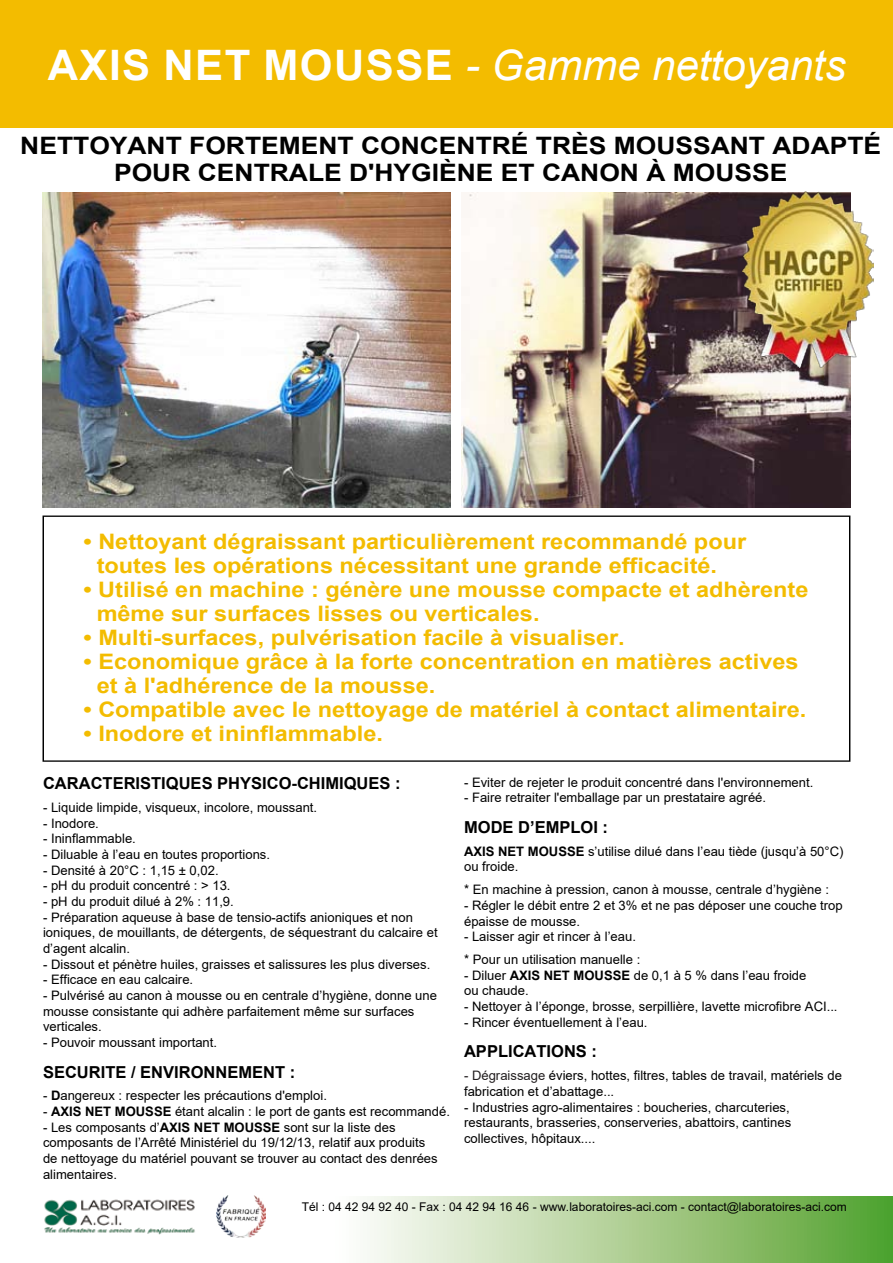
<style>
.page{position:relative;width:893px;height:1263px;background:#fff}
.page>*{position:absolute;margin:0;border:0;box-sizing:border-box;transform-origin:0 0}
.t1{font:italic 42px "Arial";color:#fff}
.t2{font:700 24px/26.7px "Arial";color:#000;scale:1.1 1}
.t3{font:700 21.3px/24px "Arial";color:#f3bc00;scale:1.1 1}
.t4{font:700 16.5px "Arial";color:#000}
.t5{font:13.05px/15.6px "Arial";color:#000}
.t6{font:700 13.05px "Arial";color:#000}
.t7{font:12px "Arial";color:#000}
.s1{font-weight:700;font-style:normal}
.s2{font-weight:700}
.s3{font-weight:400}
.s4{color:#231f20}
</style>
<div class="page">
<div style="left:0;top:0;width:893px;height:127px;background:#f3bc00"></div>
<div style="left:43px;top:515px;width:807px;height:247px;border:1px solid #000"></div>
<svg style="left:216px;top:1196px;width:677px;height:67px"></svg>
<img style="left:44px;top:1199px;width:151px;height:36px">
<img style="left:43px;top:192px;width:408px;height:316px">
<img style="left:461px;top:192px;width:389px;height:316px">
<img style="left:217px;top:1196px;width:48px;height:42px">
<img style="left:742px;top:191px;width:132px;height:177px">
<h1 class="t1" style="left:48px;top:38px;width:799px"><span class="s1">axis NET mOUSS E</span> - Gamme nettoyants</h1>
<h2 class="t2" style="left:20px;top:133px;width:17px">netto</h2>
<h2 class="t2" style="left:110px;top:133px;width:703px">yant FORTEMENT CONCENTRé très moussant adapté pour</h2>
<h2 class="t2" style="left:198px;top:160px;width:18px">centr</h2>
<h2 class="t2" style="left:289px;top:160px;width:283px">ale d'hygiène et canon</h2>
<h2 class="t2" style="left:646px;top:160px;width:127px">à mousse</h2>
<h3 class="t3" style="left:97px;top:529px;width:592px;text-indent:-13px">• Nettoyant dégraissant particulièrement recommandé pour toutes les opérations nécessitant une grande efficacité.</h3>
<h3 class="t3" style="left:97px;top:577px;width:649px;text-indent:-13px">• Utilisé en machine : génère une mousse compacte et adhèrente même sur surfaces lisses ou verticales.</h3>
<h3 class="t3" style="left:84px;top:625px;width:493px">• Multi-surfaces, pulvérisation facile à visualiser.</h3>
<h3 class="t3" style="left:97px;top:649px;width:640px;text-indent:-13px">• Economique grâce à la forte concentration en matières actives et à l'adhérence de la mousse.</h3>
<h3 class="t3" style="left:84px;top:697px;width:659px">• Compatible avec le nettoyage de matériel à contact alimentaire.</h3>
<h3 class="t3" style="left:84px;top:721px;width:274px">• Inodore et ininflammable.</h3>
<p class="t4" style="left:43px;top:772px;width:185px">CARACTERISTIQUES PHYSI</p>
<p class="t4" style="left:267px;top:772px;width:52px">CO-CHIMI</p>
<p class="t4" style="left:344px;top:772px;width:58px">QUES :</p>
<p class="t5" style="left:43px;top:799px;width:276px">- Liquide limpide, visqueux, incolore, moussant.</p>
<p class="t5" style="left:43px;top:815px;width:57px">- Inodore.</p>
<p class="t5" style="left:43px;top:831px;width:94px">- Ininflammable.</p>
<p class="t5" style="left:43px;top:846px;width:229px">- Diluable à l’eau en toutes proportions.</p>
<p class="t5" style="left:43px;top:862px;width:177px">- Densité à 20°C : 1,15 ± 0,02.</p>
<p class="t5" style="left:43px;top:878px;width:189px">- pH du produit concentré : &gt; 13.</p>
<p class="t5" style="left:43px;top:893px;width:192px">- pH du produit dilué à 2% : 11,9.</p>
<p class="t5" style="left:43px;top:909px;width:396px">- Préparation aqueuse à base de tensio-actifs anioniques et non ioniques, de mouillants, de détergents, de séquestrant du calcaire et d’agent alcalin.</p>
<p class="t5" style="left:43px;top:956px;width:389px">- Dissout et pénètre huiles, graisses et salissures les plus diverses.</p>
<p class="t5" style="left:43px;top:972px;width:152px">- Efficace en eau calcaire.</p>
<p class="t5" style="left:43px;top:987px;width:395px">- Pulvérisé au canon à mousse ou en centrale d’hygiène, donne une mousse consistante qui adhère parfaitement même sur surfaces verticales.</p>
<p class="t5" style="left:43px;top:1034px;width:176px">- Pouvoir moussant important.</p>
<p class="t4" style="left:43px;top:1060px;width:24px">secur</p>
<p class="t4" style="left:101px;top:1060px;width:196px">ite / ENVIRONNEMENT :</p>
<p class="t5" style="left:43px;top:1088px;width:285px">- <span class="s2">D</span>angereux : respecter les précautions d'emploi.</p>
<p class="t6" style="left:43px;top:1102px;width:17px"><span class="s3">-</span> AXIS</p>
<p class="t5" style="left:85px;top:1103px;width:366px"><span class="s2">NET MOUSSE</span> étant alcalin : le port de gants est recommandé.</p>
<p class="t5" style="left:43px;top:1119px;width:126px">- Les composants d’<span class="s2">AXIS</span></p>
<p class="t5" style="left:43px;top:1119px;width:396px;text-indent:151px"><span class="s2">NET MOUSSE</span> sont sur la liste des composants de l’Arrêté Ministériel du 19/12/13, relatif aux produits de nettoyage du matériel pouvant se trouver au contact des denrées alimentaires.</p>
<p class="t5" style="left:464px;top:774px;width:351px">- Eviter de rejeter le produit concentré dans l'environnement.</p>
<p class="t5" style="left:464px;top:790px;width:304px">- Faire retraiter l'emballage par un prestataire agréé.</p>
<p class="t4" style="left:464px;top:815px;width:94px">MODE D’EMPL</p>
<p class="t4" style="left:580px;top:815px;width:29px">OI :</p>
<p class="t6" style="left:464px;top:842px;width:9px">AXIS</p>
<p class="t5" style="left:464px;top:843px;width:381px;text-indent:34px"><span class="s2">NET MOUSSE</span> s’utilise dilué dans l’eau tiède (jusqu’à 50°C) ou froide.</p>
<p class="t5" style="left:464px;top:882px;width:366px">* En machine à pression, canon à mousse, centrale d’hygiène :</p>
<p class="t5" style="left:464px;top:897px;width:380px">- Régler le débit entre 2 et 3% et ne pas déposer une couche trop épaisse de mousse.</p>
<p class="t5" style="left:464px;top:925px;width:178px;line-height:22.8px">- Laisser agir et rincer à l’eau. * Pour un utilisation manuelle :</p>
<p class="t5" style="left:464px;top:967px;width:55px">- Diluer <span class="s2">AXIS</span></p>
<p class="t5" style="left:544px;top:967px;width:264px"><span class="s2">NET MOUSSE</span> de 0,1 à 5 % dans l’eau froide</p>
<p class="t5" style="left:464px;top:983px;width:66px">ou chaude.</p>
<p class="t5" style="left:464px;top:999px;width:375px">- Nettoyer à l’éponge, brosse, serpillière, lavette microfibre ACI...</p>
<p class="t5" style="left:464px;top:1014px;width:185px">- Rincer éventuellement à l’eau.</p>
<p class="t4" style="left:464px;top:1040px;width:134px">applications :</p>
<p class="t5" style="left:464px;top:1068px;width:379px"><span class="s4">- Dégraissage</span> éviers, hottes, filtres, tables de travail, matériels de fabrication et d’abattage...</p>
<p class="t5" style="left:464px;top:1099px;width:329px;text-align:justify">- Industries agro-alimentaires : boucheries, charcuteries, restaurants, brasseries, conserveries, abattoirs, cantines collectives, hôpitaux....</p>
<p class="t7" style="left:302px;top:1198px;width:547px">Tél : 04 42 94 92 40 - Fax : 04 42 94 16 46 - www.laboratoires-aci.com - contact@laboratoires-aci.com</p>
</div>
